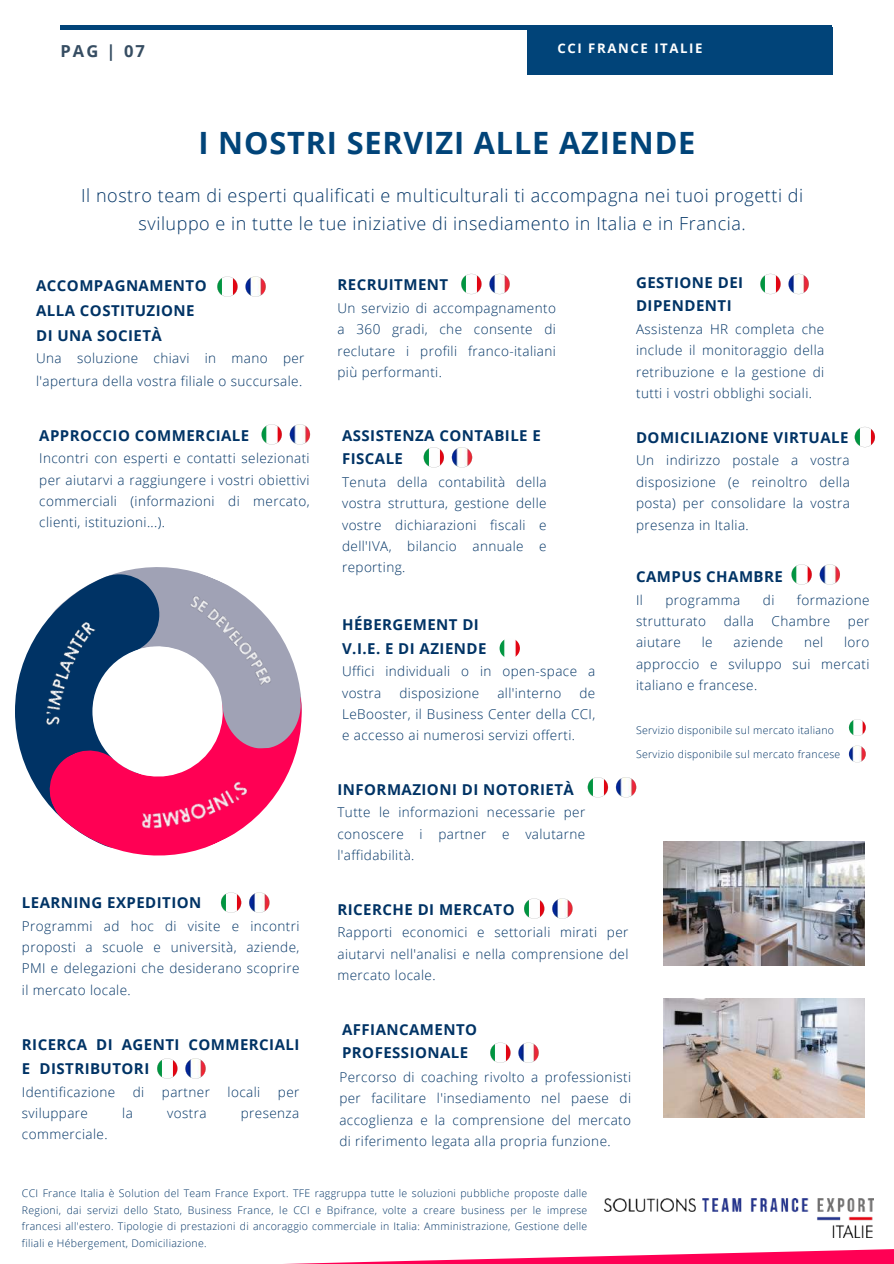
<style>
.page{position:relative;width:894px;height:1264px;background:#fff}
.page>*{position:absolute;margin:0;border:0;box-sizing:border-box;transform-origin:0 0}
.t1{font:700 30.75px "Open Sans";letter-spacing:.025em;color:#014479}
.t2{font:300 18px/28.2px "Open Sans";letter-spacing:.03em;color:#003365;text-align:center}
.t3{font:700 16.5px "Open Sans";color:#364d62}
.t4{font:700 15px/23.7px "Open Sans";letter-spacing:.03em;color:#003365}
.t5{font:300 13.5px/21.5px "Open Sans";letter-spacing:.03em;color:#003365;text-align:justify}
.t6{font:700 13.2px "Open Sans";letter-spacing:.12em;color:#fff}
.t7{font:300 10.5px/16.6px "Open Sans";letter-spacing:.03em;color:#003365;text-align:justify}
</style>
<div class="page">
<svg style="left:325px;top:1198px;width:568px;height:65px"></svg>
<svg style="left:114px;top:567px;width:177px;height:88px"></svg>
<svg style="left:15px;top:574px;width:144px;height:226px"></svg>
<svg style="left:45px;top:666px;width:252px;height:190px;fill:#ff0054"></svg>
<div style="left:92px;top:646px;width:130px;height:130px;background:#fff;border-radius:50%"></div>
<svg style="left:221px;top:655px;width:81px;height:94px;background:#b68ca9"></svg>
<img style="left:35px;top:607px;width:72px;height:130px">
<img style="left:118px;top:767px;width:138px;height:82px">
<img style="left:177px;top:584px;width:106px;height:115px">
<hr style="left:61px;top:26px;width:770px;height:3px;background:#014479">
<div style="left:527px;top:27px;width:305px;height:48px;background:#014479"></div>
<img style="left:663px;top:998px;width:201px;height:119px">
<img style="left:663px;top:841px;width:201px;height:124px">
<svg style="left:217px;top:276px;width:20px;height:21px"></svg>
<svg style="left:245px;top:276px;width:21px;height:21px"></svg>
<svg style="left:461px;top:274px;width:20px;height:20px"></svg>
<svg style="left:489px;top:274px;width:20px;height:20px"></svg>
<svg style="left:760px;top:274px;width:20px;height:20px"></svg>
<svg style="left:788px;top:274px;width:20px;height:20px"></svg>
<svg style="left:423px;top:447px;width:21px;height:20px"></svg>
<svg style="left:451px;top:447px;width:21px;height:20px"></svg>
<svg style="left:854px;top:427px;width:20px;height:20px"></svg>
<img style="left:499px;top:638px;width:20px;height:20px;border-radius:50%">
<svg style="left:587px;top:777px;width:20px;height:20px"></svg>
<svg style="left:615px;top:777px;width:21px;height:20px"></svg>
<svg style="left:221px;top:892px;width:20px;height:20px"></svg>
<svg style="left:249px;top:892px;width:20px;height:20px"></svg>
<svg style="left:490px;top:1042px;width:20px;height:20px"></svg>
<svg style="left:518px;top:1042px;width:20px;height:20px"></svg>
<img style="left:604px;top:1198px;width:269px;height:39px">
<svg style="left:848px;top:745px;width:17px;height:17px"></svg>
<svg style="left:848px;top:719px;width:17px;height:17px"></svg>
<svg style="left:524px;top:898px;width:20px;height:20px"></svg>
<svg style="left:552px;top:898px;width:20px;height:20px"></svg>
<svg style="left:261px;top:424px;width:21px;height:20px"></svg>
<svg style="left:290px;top:424px;width:20px;height:20px"></svg>
<svg style="left:157px;top:1058px;width:20px;height:20px"></svg>
<svg style="left:185px;top:1058px;width:20px;height:20px"></svg>
<svg style="left:791px;top:564px;width:20px;height:20px"></svg>
<svg style="left:819px;top:564px;width:20px;height:20px"></svg>
<p class="t3" style="left:61px;top:39px;width:86px">PAG | 07</p>
<p class="t6" style="left:557px;top:39px;width:147px">CCI FRANCE ITALIE</p>
<h1 class="t1" style="left:198px;top:121px;width:498px">I NOSTRI SERVIZI ALLE AZIENDE</h1>
<h2 class="t2" style="left:81px;top:181px;width:723px">Il nostro team di esperti qualificati e multiculturali ti accompagna nei tuoi progetti di sviluppo e in tutte le tue iniziative di insediamento in Italia e in Francia.</h2>
<p class="t4" style="left:36px;top:273px;width:172px;line-height:24.8px">ACCOMPAGNAMENTO<br>ALLA COSTITUZIONE<br>DI UNA SOCIETÀ</p>
<p class="t5" style="left:36px;top:346px;width:270px;line-height:22.5px">Una soluzione chiavi in mano per l'apertura della vostra filiale o succursale.</p>
<p class="t4" style="left:39px;top:423px;width:211px">APPROCCIO COMMERCIALE</p>
<p class="t5" style="left:39px;top:447px;width:272px">Incontri con esperti e contatti selezionati per aiutarvi a raggiungere i vostri obiettivi commerciali (informazioni di mercato, clienti, istituzioni...).</p>
<p class="t4" style="left:22px;top:890px;width:181px">LEARNING EXPEDITION</p>
<p class="t5" style="left:22px;top:914px;width:279px">Programmi ad hoc di visite e incontri proposti a scuole e università, aziende, PMI e delegazioni che desiderano scoprire il mercato locale.</p>
<p class="t4" style="left:22px;top:1032px;width:279px">RICERCA DI AGENTI COMMERCIALI<br>E DISTRIBUTORI</p>
<p class="t5" style="left:22px;top:1080px;width:95px">Identificazione</p>
<p class="t5" style="left:133px;top:1080px;width:13px">di</p>
<p class="t5" style="left:162px;top:1080px;width:50px">partner</p>
<p class="t5" style="left:227px;top:1080px;width:34px">locali</p>
<p class="t5" style="left:278px;top:1080px;width:23px">per</p>
<p class="t5" style="left:22px;top:1102px;width:68px">sviluppare</p>
<p class="t5" style="left:122px;top:1102px;width:12px">la</p>
<p class="t5" style="left:167px;top:1102px;width:41px">vostra</p>
<p class="t5" style="left:241px;top:1102px;width:60px">presenza</p>
<p class="t5" style="left:22px;top:1123px;width:87px">commerciale.</p>
<p class="t4" style="left:337px;top:272px;width:112px">RECRUITMENT</p>
<p class="t5" style="left:337px;top:297px;width:220px">Un servizio di accompagnamento a 360 gradi, che consente di reclutare i profili franco-italiani più performanti.</p>
<p class="t4" style="left:342px;top:423px;width:200px">ASSISTENZA CONTABILE E<br>FISCALE</p>
<p class="t5" style="left:342px;top:471px;width:206px">Tenuta della contabilità della vostra struttura, gestione delle vostre dichiarazioni fiscali e dell'IVA, bilancio annuale e reporting.</p>
<p class="t4" style="left:342px;top:612px;width:146px">HÉBERGEMENT DI<br>V.I.E. E DI AZIENDE</p>
<p class="t5" style="left:342px;top:660px;width:255px">Uffici individuali o in open-space a vostra</p>
<p class="t5" style="left:342px;top:681px;width:255px;text-indent:237px">de LeBooster, il Business Center della CCI, e accesso ai numerosi servizi offerti.</p>
<p class="t5" style="left:399px;top:681px;width:81px">disposizione</p>
<p class="t5" style="left:497px;top:681px;width:65px">all'interno</p>
<p class="t4" style="left:337px;top:777px;width:238px">INFORMAZIONI DI NOTORIETÀ</p>
<p class="t5" style="left:337px;top:801px;width:249px">Tutte le informazioni necessarie per conoscere i partner e valutarne l'affidabilità.</p>
<p class="t4" style="left:636px;top:270px;width:109px">GESTIONE DEI<br>DIPENDENTI</p>
<p class="t5" style="left:636px;top:318px;width:190px">Assistenza HR completa che include il monitoraggio della retribuzione e la gestione di tutti i vostri obblighi sociali.</p>
<p class="t4" style="left:636px;top:425px;width:214px">DOMICILIAZIONE VIRTUALE</p>
<p class="t5" style="left:636px;top:449px;width:215px">Un indirizzo postale a vostra disposizione (e reinoltro della posta) per consolidare la vostra presenza in Italia.</p>
<p class="t4" style="left:636px;top:564px;width:148px">CAMPUS CHAMBRE</p>
<p class="t5" style="left:636px;top:588px;width:8px">Il</p>
<p class="t5" style="left:665px;top:588px;width:76px">programma</p>
<p class="t5" style="left:762px;top:588px;width:13px">di</p>
<p class="t5" style="left:796px;top:588px;width:74px">formazione</p>
<p class="t5" style="left:636px;top:610px;width:71px">strutturato</p>
<p class="t5" style="left:723px;top:610px;width:32px">dalla</p>
<p class="t5" style="left:771px;top:610px;width:60px">Chambre</p>
<p class="t5" style="left:847px;top:610px;width:23px">per</p>
<p class="t5" style="left:636px;top:631px;width:46px">aiutare</p>
<p class="t5" style="left:701px;top:631px;width:12px">le</p>
<p class="t5" style="left:733px;top:631px;width:51px">aziende</p>
<p class="t5" style="left:803px;top:631px;width:21px">nel</p>
<p class="t5" style="left:636px;top:631px;width:235px;text-indent:208px">loro approccio e sviluppo sui mercati italiano e francese.</p>
<p class="t7" style="left:636px;top:721px;width:199px">Servizio disponibile sul mercato italiano</p>
<p class="t7" style="left:636px;top:745px;width:206px">Servizio disponibile sul mercato francese</p>
<p class="t4" style="left:337px;top:897px;width:179px">RICERCHE DI MERCATO</p>
<p class="t5" style="left:337px;top:921px;width:292px">Rapporti economici e settoriali mirati per aiutarvi nell'analisi e nella comprensione del mercato locale.</p>
<p class="t4" style="left:342px;top:1016px;width:136px">AFFIANCAMENTO<br>PROFESSIONALE</p>
<p class="t5" style="left:339px;top:1065px;width:293px">Percorso di coaching rivolto a professionisti per facilitare l'insediamento nel paese di accoglienza e la comprensione del mercato di riferimento legata alla propria funzione.</p>
<p class="t7" style="left:22px;top:1184px;width:567px">CCI France Italia è Solution del Team France Export. TFE raggruppa tutte le soluzioni pubbliche proposte dalle Regioni, dai servizi dello Stato, Business France, le CCI e Bpifrance, volte a creare business per le imprese francesi all'estero. Tipologie di prestazioni di ancoraggio commerciale in Italia: Amministrazione, Gestione delle filiali e Hébergement, Domiciliazione.</p>
</div>
